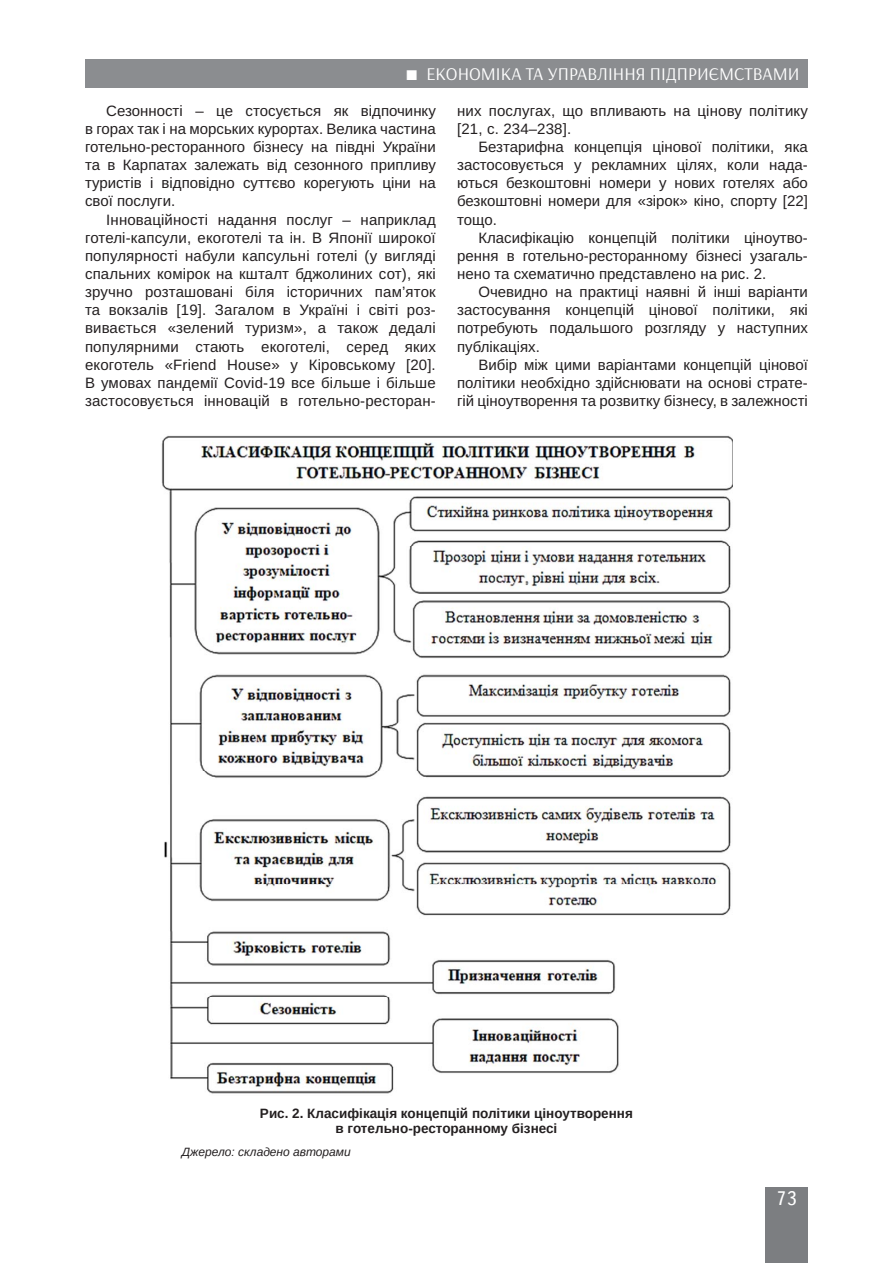
<style>
.page{position:relative;width:893px;height:1263px;background:#fff}
.page>*{position:absolute;margin:0;border:0;box-sizing:border-box;transform-origin:0 0}
.t1{font:19.5px "Ukrainian Text";color:#fff}
.t2{font:18px "Arsenal";color:#fff}
.t3{font:15px/18.1px "Arimo";color:#231f20;text-align:justify}
.t4{font:700 13.5px/15px "Arimo";color:#231f20;text-align:center}
.t5{font:italic 12px "Arimo";color:#231f20}
</style>
<div class="page">
<div style="left:765px;top:1187px;width:43px;height:76px;background:#7c7e81"></div>
<div style="left:85px;top:59px;width:723px;height:29px;background:#8b8d90"></div>
<img style="left:161px;top:435px;width:571px;height:659px">
<p class="t2" style="left:426px;top:63px;width:375px">ЕКОНОМІКА ТА УПРАВЛІННЯ ПІДПРИЄМСТВАМИ</p>
<p class="t3" style="left:85px;top:102px;width:352px;text-indent:21px">Сезонності – це стосується як відпочинку в горах так і на морських курортах. Велика частина готельно-ресторанного бізнесу на півдні України та в Карпатах залежать від сезонного припливу туристів і відповідно суттєво корегують ціни на свої послуги.</p>
<p class="t3" style="left:85px;top:211px;width:352px;text-indent:21px">Інноваційності надання послуг – наприклад готелі-капсули, екоготелі та ін. В Японії широкої популярності набули капсульні готелі (у вигляді спальних комірок на кшталт бджолиних сот), які зручно розташовані біля історичних пам’яток та вокзалів [19]. Загалом в Україні і світі роз&shy;вивається «зелений туризм», а також дедалі популярними стають екоготелі, серед яких екоготель «Friend House» у Кіровському [20].<br>В умовах пандемії Covid-19 все більше і більше застосовується інновацій в готельно-ресторан-</p>
<p class="t3" style="left:457px;top:102px;width:352px">них послугах, що впливають на цінову політику [21, c. 234–238].</p>
<p class="t3" style="left:457px;top:138px;width:352px;text-indent:21px">Безтарифна концепція цінової політики, яка застосовується у рекламних цілях, коли нада&shy;ються безкоштовні номери у нових готелях або безкоштовні номери для «зірок» кіно, спорту [22] тощо.</p>
<p class="t3" style="left:457px;top:229px;width:352px;text-indent:21px">Класифікацію концепцій політики ціноутво&shy;рення в готельно-ресторанному бізнесі узагаль&shy;нено та схематично представлено на рис. 2.</p>
<p class="t3" style="left:457px;top:283px;width:352px;text-indent:21px">Очевидно на практиці наявні й інші варіанти застосування концепцій цінової політики, які потребують подальшого розгляду у наступних публікаціях.</p>
<p class="t3" style="left:457px;top:356px;width:352px;text-indent:21px">Вибір між цими варіантами концепцій цінової політики необхідно здійснювати на основі страте&shy;гій ціноутворення та розвитку бізнесу, в залежності</p>
<p class="t4" style="left:260px;top:1106px;width:374px">Рис. 2. Класифікація концепцій політики ціноутворення в готельно-ресторанному бізнесі</p>
<p class="t5" style="left:182px;top:1144px;width:171px">Джерело: складено авторами</p>
<h1 class="t1" style="left:776px;top:1188px;width:22px">73</h1>
</div>
